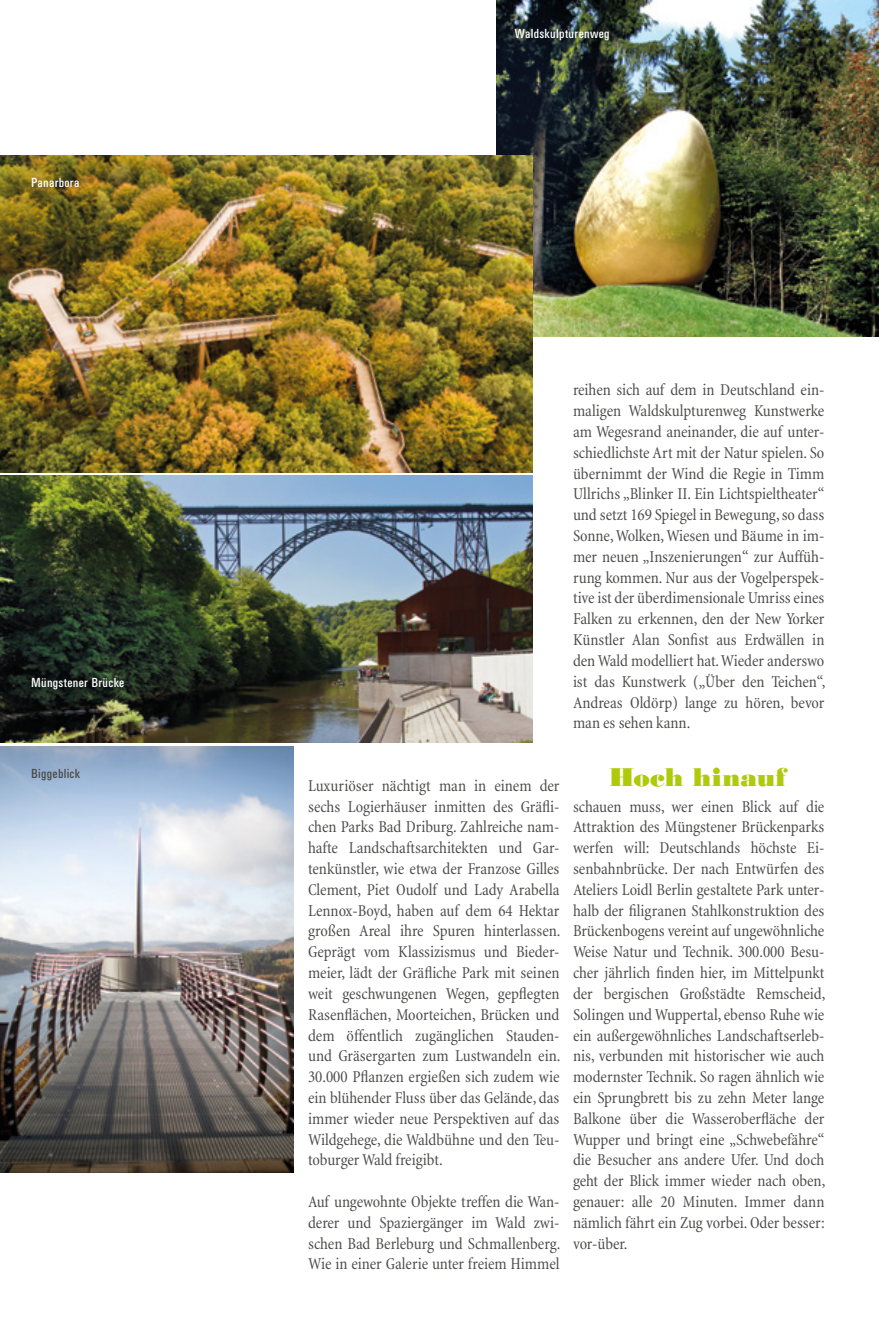
<style>
.page{position:relative;width:879px;height:1333px;background:#fff}
.page>*{position:absolute;margin:0;border:0;box-sizing:border-box;transform-origin:0 0}
.t1{font:27.2px "Gourmandise";color:#afca0b}
.t2{font:condensed 16.8px/20.8px "Minion";letter-spacing:-.005em;color:#4a4a49;text-align:justify}
.t3{font:13px "Univers Condensed BQ";letter-spacing:.02em;color:#fff}
.t4{font:13px "Univers Condensed BQ";letter-spacing:.02em;color:#4a4a49}
</style>
<div class="page">
<img style="left:496px;top:0;width:383px;height:337px">
<img style="left:0;top:156px;width:532px;height:316px">
<img style="left:1px;top:476px;width:531px;height:266px">
<img style="left:0;top:746px;width:294px;height:426px">
<p class="t3" style="left:31px;top:176px;width:50px">Panarbora</p>
<p class="t3" style="left:31px;top:675px;width:95px">Müngstener Brücke</p>
<p class="t4" style="left:31px;top:766px;width:51px">Biggeblick</p>
<p class="t3" style="left:515px;top:26px;width:96px">Waldskulpturenweg</p>
<p class="t2" style="left:573px;top:380px;width:254px">reihen sich auf dem in Deutschland ein&shy;maligen Waldskulpturenweg Kunstwerke am Wegesrand aneinander, die auf unter&shy;schiedlichste Art mit der Natur spielen. So übernimmt der Wind die Regie in Timm Ullrichs „Blinker II. Ein Lichtspieltheater“ und setzt 169 Spiegel in Bewegung, so dass Sonne, Wolken, Wiesen und Bäume in im&shy;mer neuen „Inszenierungen“ zur Auffüh&shy;rung kommen. Nur aus der Vogelperspek&shy;tive ist der überdimensionale Umriss eines Falken zu erkennen, den der New Yorker Künstler Alan Sonfist aus Erdwällen in den Wald modelliert hat. Wieder anderswo ist das Kunstwerk („Über den Teichen“, Andreas Oldörp) lange zu hören, bevor man es sehen kann.</p>
<p class="t2" style="left:308px;top:775px;width:254px">Luxuriöser nächtigt man in einem der sechs Logierhäuser inmitten des Gräfli&shy;chen Parks Bad Driburg. Zahlreiche nam&shy;hafte Landschaftsarchitekten und Gar&shy;tenkünstler, wie etwa der Franzose Gilles Clement, Piet Oudolf und Lady Arabella Lennox-Boyd, haben auf dem 64 Hektar großen Areal ihre Spuren hinterlassen.<br>Geprägt vom Klassizismus und Bieder&shy;meier, lädt der Gräfliche Park mit seinen weit geschwungenen Wegen, gepflegten Rasenflächen, Moorteichen, Brücken und dem öffentlich zugänglichen Stauden&shy;und Gräsergarten zum Lustwandeln ein.<br>30.000 Pflanzen ergießen sich zudem wie ein blühender Fluss über das Gelände, das immer wieder neue Perspektiven auf das Wildgehege, die Waldbühne und den Teu&shy;toburger Wald freigibt.</p>
<p class="t2" style="left:308px;top:1191px;width:254px">Auf ungewohnte Objekte treffen die Wan&shy;derer und Spaziergänger im Wald zwi&shy;schen Bad Berleburg und Schmallenberg.<br>Wie in einer Galerie unter freiem Himmel</p>
<h1 class="t1" style="left:609px;top:762px;width:180px">Hoch hinauf</h1>
<p class="t2" style="left:573px;top:796px;width:254px">schauen muss, wer einen Blick auf die Attraktion des Müngstener Brückenparks werfen will: Deutschlands höchste Ei&shy;senbahnbrücke. Der nach Entwürfen des Ateliers Loidl Berlin gestaltete Park unter&shy;halb der filigranen Stahlkonstruktion des Brückenbogens vereint auf ungewöhnliche Weise Natur und Technik. 300.000 Besu&shy;cher jährlich finden hier, im Mittelpunkt der bergischen Großstädte Remscheid, Solingen und Wuppertal, ebenso Ruhe wie ein außergewöhnliches Landschaftserleb&shy;nis, verbunden mit historischer wie auch modernster Technik. So ragen ähnlich wie ein Sprungbrett bis zu zehn Meter lange Balkone über die Wasseroberfläche der Wupper und bringt eine „Schwebefähre“ die Besucher ans andere Ufer. Und doch geht der Blick immer wieder nach oben, genauer: alle 20 Minuten. Immer dann nämlich fährt ein Zug vorbei. Oder besser: vor-über.</p>
</div>
